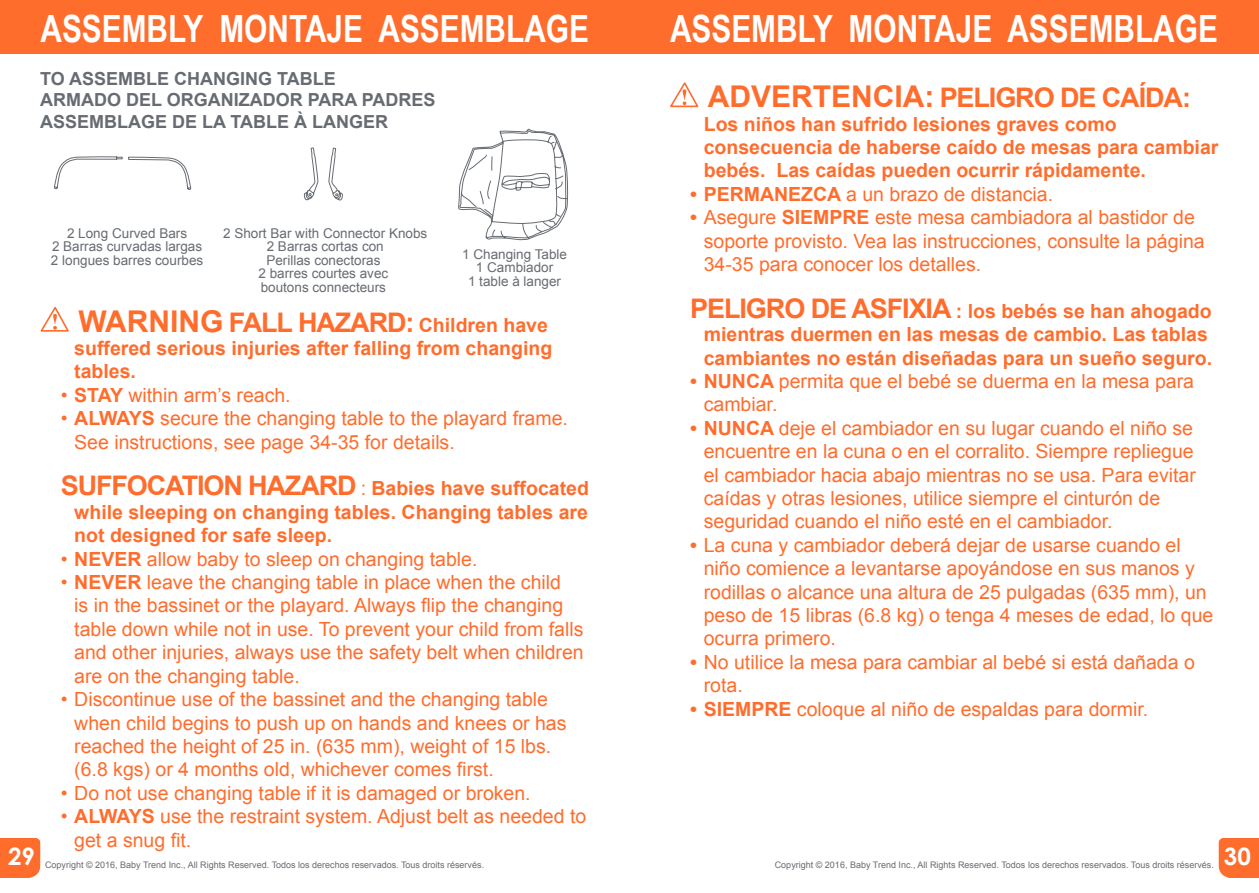
<style>
.page{position:relative;width:1259px;height:893px;background:#fff}
.page>*{position:absolute;margin:0;border:0;box-sizing:border-box;transform-origin:0 0}
.t1{font:700 37.5px "Arial Narrow";color:#fff}
.t2{font:700 27px "Arial";letter-spacing:-.04em;color:#ff6d2d}
.t3{font:700 24px "Century Gothic";color:#fff}
.t4{font:19.5px/23.4px "Arial";color:#ff6d2d}
.t5{font:700 19.5px/23.4px "Arial";color:#ff6d2d}
.t6{font:700 18px/21.6px "Arial";color:#676c72}
.t7{font:13.5px/13.5px "Arial";color:#676c72;text-align:center}
.t8{font:9px "Arial";color:#676c72}
.s1{font-size:30px}
.s2{font-weight:700}
.s3{font-size:27px}
.s4{font-weight:400}
</style>
<div class="page">
<div style="left:0;top:838px;width:40px;height:40px;background:#ff6d2d"></div>
<div style="left:1218px;top:838px;width:41px;height:40px;background:#ff6d2d"></div>
<div style="left:0;top:0;width:629px;height:54px;background:#ff6d2d"></div>
<div style="left:629px;top:0;width:630px;height:54px;background:#ff6d2d"></div>
<svg style="left:458px;top:129px;width:111px;height:112px"></svg>
<svg style="left:54px;top:156px;width:138px;height:34px"></svg>
<svg style="left:303px;top:148px;width:40px;height:53px"></svg>
<svg style="left:40px;top:307px;width:29px;height:25px"></svg>
<svg style="left:670px;top:82px;width:29px;height:26px"></svg>
<h1 class="t1" style="left:40px;top:0;width:550px">ASSEMBLY MONTAJE ASSEMBLAGE</h1>
<h1 class="t1" style="left:670px;top:0;width:549px">ASSEMBLY MONTAJE ASSEMBLAGE</h1>
<p class="t6" style="left:40px;top:68px;width:397px">TO ASSEMBLE CHANGING TABLE<br>ARMADO DEL ORGANIZADOR PARA PADRES<br>ASSEMBLAGE DE LA TABLE À LANGER</p>
<h2 class="t2" style="left:708px;top:80px;width:484px"><span class="s1">ADVERTENCIA:</span> PELIGRO DE CAÍDA:</h2>
<p class="t5" style="left:704px;top:113px;width:516px">Los niños han sufrido lesiones graves como consecuencia de haberse caído de mesas para cambiar bebés. Las caídas pueden ocurrir rápidamente.</p>
<p class="t4" style="left:690px;top:182px;width:364px"><span class="s2">• PERMANEZCA</span> a un brazo de distancia.</p>
<p class="t4" style="left:704px;top:206px;width:502px;text-indent:-13px"><span class="s2">•</span> Asegure <span class="s2">SIEMPRE</span> este mesa cambiadora al bastidor de soporte provisto. Vea las instrucciones, consulte la página<br>34-35 para conocer los detalles.</p>
<p class="t5" style="left:704px;top:300px;width:510px;text-indent:-13px"><span class="s3">PELIGRO DE ASFIXIA</span> : los bebés se han ahogado mientras duermen en las mesas de cambio. Las tablas cambiantes no están diseñadas para un sueño seguro.</p>
<p class="t4" style="left:704px;top:370px;width:492px;text-indent:-13px"><span class="s2">• NUNCA</span> permita que el bebé se duerma en la mesa para cambiar.</p>
<p class="t4" style="left:704px;top:416px;width:494px;text-indent:-13px"><span class="s2">• NUNCA</span> deje el cambiador en su lugar cuando el niño se encuentre en la cuna o en el corralito. Siempre repliegue el cambiador hacia abajo mientras no se usa. Para evitar caídas y otras lesiones, utilice siempre el cinturón de seguridad cuando el niño esté en el cambiador.</p>
<p class="t4" style="left:704px;top:533px;width:511px;text-indent:-13px"><span class="s2">•</span> La cuna y cambiador deberá dejar de usarse cuando el niño comience a levantarse apoyándose en sus manos y rodillas o alcance una altura de 25 pulgadas (635 mm), un peso de 15 libras (6.8 kg) o tenga 4 meses de edad, lo que ocurra primero.</p>
<p class="t4" style="left:704px;top:650px;width:492px;text-indent:-13px"><span class="s2">•</span> No utilice la mesa para cambiar al bebé si está dañada o rota.</p>
<p class="t4" style="left:690px;top:697px;width:459px"><span class="s2">• SIEMPRE</span> coloque al niño de espaldas para dormir.</p>
<p class="t7" style="left:51px;top:227px;width:154px">2 Long Curved Bars<br>2 Barras curvadas largas<br>2 longues barres courbes</p>
<p class="t7" style="left:223px;top:227px;width:206px">2 Short Bar with Connector Knobs<br>2 Barras cortas con<br>Perillas conectoras<br>2 barres courtes avec<br>boutons connecteurs</p>
<p class="t7" style="left:462px;top:248px;width:106px">1 Changing Table<br>1 Cambiador<br>1 table à langer</p>
<p class="t5" style="left:74px;top:314px;width:479px"><span class="s1">WARNING</span> <span class="s3">FALL HAZARD:</span> Children have suffered serious injuries after falling from changing tables.</p>
<p class="t4" style="left:61px;top:383px;width:231px">• <span class="s2">STAY</span> within arm’s reach.</p>
<p class="t4" style="left:74px;top:407px;width:495px;text-indent:-13px">• <span class="s2">ALWAYS</span> secure the changing table to the playard frame.<br>See instructions, see page 34-35 for details.</p>
<p class="t5" style="left:74px;top:477px;width:516px;text-align:justify;text-indent:-13px"><span class="s3">SUFFOCATION HAZARD</span> <span class="s4">:</span> Babies have suffocated while sleeping on changing tables. Changing tables are not designed for safe sleep.</p>
<p class="t4" style="left:61px;top:547px;width:418px">• <span class="s2">NEVER</span> allow baby to sleep on changing table.</p>
<p class="t4" style="left:74px;top:571px;width:511px;text-indent:-13px">• <span class="s2">NEVER</span> leave the changing table in place when the child<br>is in the bassinet or the playard. Always flip the changing table down while not in use. To prevent your child from falls and other injuries, always use the safety belt when children are on the changing table.</p>
<p class="t4" style="left:74px;top:688px;width:494px;text-indent:-13px">• Discontinue use of the bassinet and the changing table when child begins to push up on hands and knees or has reached the height of 25 in. (635 mm), weight of 15 lbs. (6.8 kgs) or 4 months old, whichever comes first.</p>
<p class="t4" style="left:61px;top:781px;width:471px">• Do not use changing table if it is damaged or broken.</p>
<p class="t4" style="left:74px;top:805px;width:513px;text-indent:-13px">• <span class="s2">ALWAYS</span> use the restraint system. Adjust belt as needed to get a snug fit.</p>
<p class="t3" style="left:8px;top:842px;width:28px">29</p>
<p class="t3" style="left:1224px;top:842px;width:28px">30</p>
<p class="t8" style="left:45px;top:858px;width:441px">Copyright © 2016, Baby Trend Inc., All Rights Reserved. Todos los derechos reservados. Tous droits réservés.</p>
<p class="t8" style="left:775px;top:858px;width:441px">Copyright © 2016, Baby Trend Inc., All Rights Reserved. Todos los derechos reservados. Tous droits réservés.</p>
</div>
